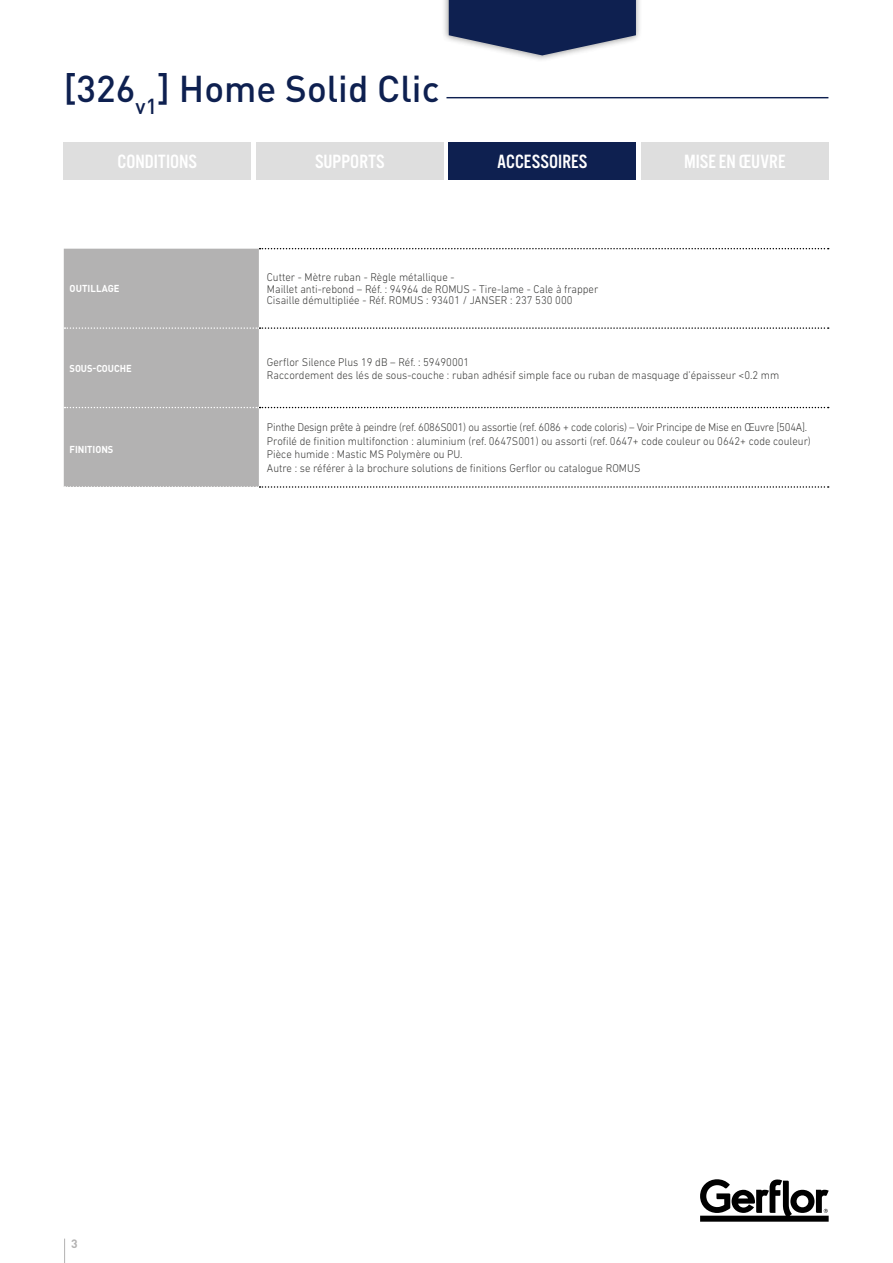
<style>
.page{position:relative;width:893px;height:1263px;background:#fff}
.page>*{position:absolute;margin:0;border:0;box-sizing:border-box;transform-origin:0 0}
.t1{font:500 36.9px "DIN Pro";color:#0e2050}
.t2{font:19.95px "Alternate Got No 3 D";color:#fff}
.t3{font:700 12px "DIN Pro";color:#b3b2b2}
.t4{font:300 11.4px/13.6px "DIN Next LT Pro";color:#3c3c3b;scale:.95 1}
.t5{font:700 10.05px "DIN Pro";color:#fff;scale:.93 1}
.t6{font:700 10.05px "DIN Pro";color:#fff;scale:.95 1}
</style>
<div class="page">
<svg style="left:700px;top:1179px;width:129px;height:43px"></svg>
<svg style="left:64px;top:1238px;width:1px;height:25px"></svg>
<div style="left:441px;top:0;width:201px;height:62px;background:#3c3c3b;opacity:.5"></div>
<svg style="left:449px;top:0;width:187px;height:55px;background:#35446b"></svg>
<div style="left:64px;top:249px;width:195px;height:237px;background:#b3b2b2"></div>
<svg style="left:260px;top:248px;width:569px;height:1px"></svg>
<svg style="left:64px;top:327px;width:765px;height:2px"></svg>
<svg style="left:64px;top:407px;width:765px;height:1px"></svg>
<svg style="left:64px;top:486px;width:765px;height:2px"></svg>
<div style="left:449px;top:142px;width:187px;height:38px;background:#0e2050"></div>
<div style="left:256px;top:142px;width:187px;height:38px;background:#dedede"></div>
<div style="left:64px;top:142px;width:187px;height:38px;background:#dedede"></div>
<div style="left:641px;top:142px;width:187px;height:38px;background:#dedede"></div>
<hr style="left:446px;top:97px;width:382px;height:1px;background:#0e2050">
<h1 class="t1" style="left:64px;top:63px;width:377px">[326<sub>v1</sub>] Home Solid Clic</h1>
<h2 class="t2" style="left:118px;top:151px;width:81px">CONDITIONS</h2>
<h2 class="t2" style="left:315px;top:151px;width:71px">SUPPORTS</h2>
<h2 class="t2" style="left:497px;top:151px;width:92px">ACCESSOIRES</h2>
<h2 class="t2" style="left:684px;top:151px;width:103px">MISE EN ŒUVRE</h2>
<p class="t6" style="left:70px;top:282px;width:54px">OUTILLAGE</p>
<p class="t4" style="left:267px;top:272px;width:350px;line-height:11.4px">Cutter - Mètre ruban - Règle métallique -<br>Maillet anti-rebond – Réf. : 94964 de ROMUS - Tire-lame - Cale à frapper<br>Cisaille démultipliée - Réf. ROMUS : 93401 / JANSER : 237 530 000</p>
<p class="t5" style="left:70px;top:361px;width:69px">SOUS-COUCHE</p>
<p class="t4" style="left:267px;top:355px;width:541px;line-height:12.8px">Gerflor Silence Plus 19 dB – Réf. : 59490001<br>Raccordement des lés de sous-couche : ruban adhésif simple face ou ruban de masquage d’épaisseur &lt;0.2 mm</p>
<p class="t5" style="left:70px;top:442px;width:49px">FINITIONS</p>
<p class="t4" style="left:267px;top:420px;width:574px">Pinthe Design prête à peindre (ref. 6086S001) ou assortie (ref. 6086 + code coloris) – Voir Principe de Mise en Œuvre [504A].<br>Profilé de finition multifonction : aluminium (ref. 0647S001) ou assorti (ref. 0647+ code couleur ou 0642+ code couleur)<br>Pièce humide : Mastic MS Polymère ou PU.<br>Autre : se référer à la brochure solutions de finitions Gerflor ou catalogue ROMUS</p>
<p class="t3" style="left:71px;top:1235px;width:8px">3</p>
</div>
